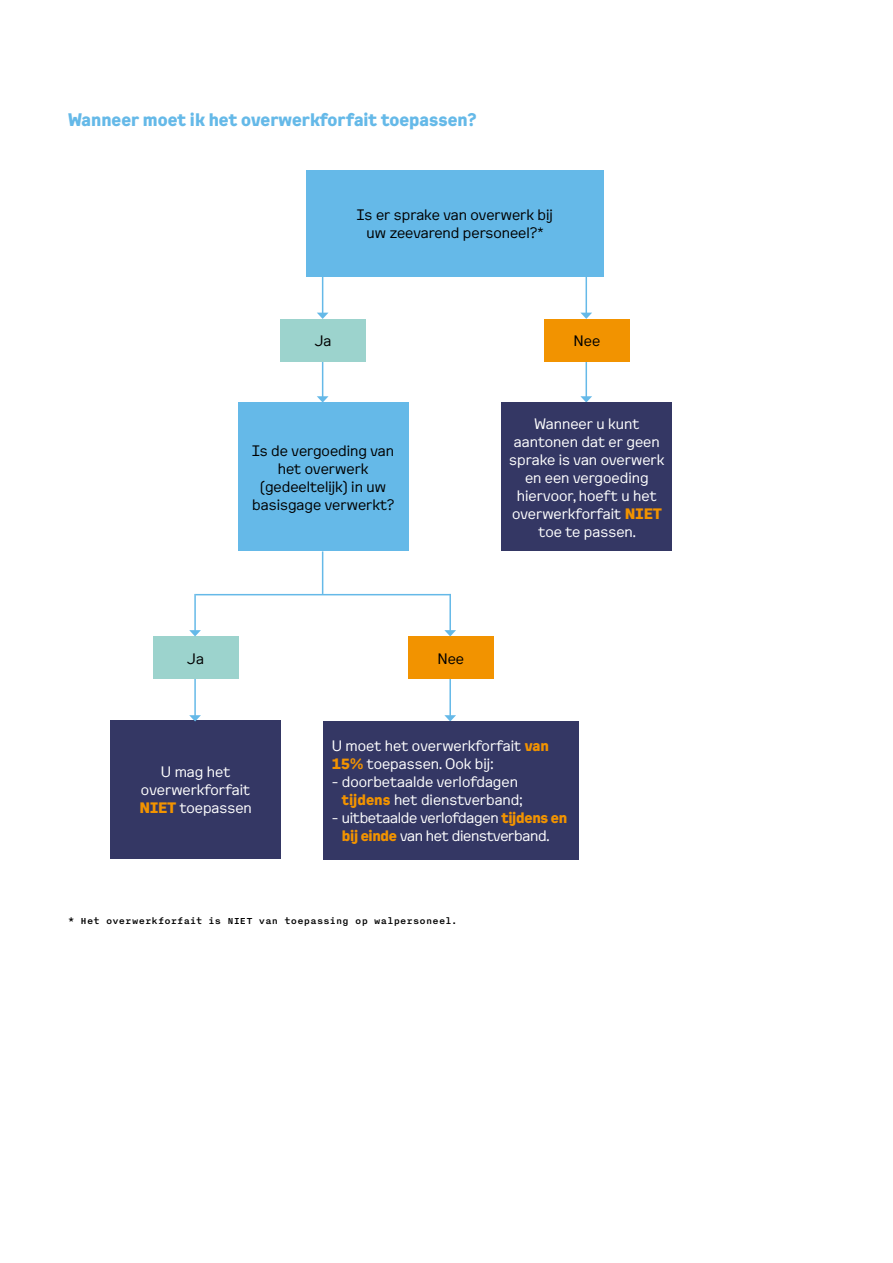
<style>
.page{position:relative;width:893px;height:1263px;background:#fff}
.page>*{position:absolute;margin:0;border:0;box-sizing:border-box;transform-origin:0 0}
.Broodtekst{font:700 18px "Kade";color:#65b9e8}
.t1{font:15px/18px "Kade";color:#fff}
.t2{font:15px "Kade";color:#000}
.t3{font:15px/18px "Kade";letter-spacing:-.02em;color:#fff;text-align:center}
.Broodtekst-2{font:500 10.5px "Nitti";letter-spacing:.015em;color:#000}
.s1{font-weight:700;color:#f29300}
</style>
<div class="page">
<div style="left:238px;top:403px;width:170px;height:148px;background:#65b9e8"></div>
<div style="left:408px;top:636px;width:85px;height:43px;background:#f29300"></div>
<div style="left:153px;top:636px;width:85px;height:43px;background:#9cd3cd"></div>
<hr style="left:322px;top:360px;width:1px;height:37px;background:#65b9e8">
<svg style="left:317px;top:396px;width:11px;height:7px"></svg>
<hr style="left:586px;top:360px;width:1px;height:37px;background:#65b9e8">
<svg style="left:580px;top:396px;width:12px;height:7px"></svg>
<hr style="left:322px;top:551px;width:1px;height:43px;background:#65b9e8">
<div style="left:111px;top:720px;width:170px;height:138px;background:#343764"></div>
<hr style="left:194px;top:679px;width:2px;height:37px;background:#65b9e8">
<svg style="left:189px;top:715px;width:12px;height:6px"></svg>
<hr style="left:449px;top:679px;width:2px;height:37px;background:#65b9e8">
<svg style="left:444px;top:715px;width:12px;height:6px"></svg>
<div style="left:323px;top:721px;width:255px;height:139px;background:#343764"></div>
<hr style="left:196px;top:594px;width:255px;height:1px;background:#65b9e8">
<hr style="left:194px;top:594px;width:2px;height:37px;background:#65b9e8">
<svg style="left:189px;top:630px;width:12px;height:6px"></svg>
<hr style="left:449px;top:594px;width:2px;height:37px;background:#65b9e8">
<svg style="left:444px;top:630px;width:12px;height:6px"></svg>
<div style="left:306px;top:170px;width:298px;height:106px;background:#65b9e8"></div>
<div style="left:544px;top:319px;width:85px;height:42px;background:#f29300"></div>
<div style="left:281px;top:319px;width:85px;height:42px;background:#9cd3cd"></div>
<hr style="left:322px;top:276px;width:1px;height:37px;background:#65b9e8">
<svg style="left:317px;top:313px;width:11px;height:6px"></svg>
<hr style="left:586px;top:276px;width:1px;height:37px;background:#65b9e8">
<svg style="left:581px;top:313px;width:11px;height:6px"></svg>
<div style="left:502px;top:403px;width:170px;height:148px;background:#343764"></div>
<p class="Broodtekst" style="left:68px;top:108px;width:410px">Wanneer moet ik het overwerkforfait toepassen?</p>
<p class="t2" style="left:357px;top:205px;width:198px">Is er sprake van overwerk bij</p>
<p class="t2" style="left:367px;top:223px;width:179px">uw zeevarend personeel?*</p>
<p class="t2" style="left:315px;top:331px;width:18px">Ja</p>
<p class="t2" style="left:573px;top:331px;width:28px">Nee</p>
<p class="t2" style="left:252px;top:441px;width:144px">Is de vergoeding van</p>
<p class="t2" style="left:278px;top:459px;width:92px">het overwerk</p>
<p class="t2" style="left:260px;top:477px;width:127px">(gedeeltelijk) in uw</p>
<p class="t2" style="left:252px;top:495px;width:143px">basisgage verwerkt?</p>
<p class="t2" style="left:187px;top:649px;width:18px">Ja</p>
<p class="t2" style="left:437px;top:649px;width:28px">Nee</p>
<p class="t1" style="left:534px;top:414px;width:107px">Wanneer u kunt</p>
<p class="t1" style="left:509px;top:432px;width:157px;text-align:center">aantonen dat er geen sprake is van overwerk en een vergoeding</p>
<p class="t1" style="left:512px;top:486px;width:151px;text-align:center">hiervoor, hoeft u het overwerkforfait <span class="s1">NIET </span>toe te passen.</p>
<p class="t1" style="left:161px;top:762px;width:71px">U mag het</p>
<p class="t1" style="left:141px;top:780px;width:111px">overwerkforfait</p>
<p class="t1" style="left:139px;top:798px;width:114px"><span class="s1">NIET</span> toepassen</p>
<p class="t1" style="left:332px;top:737px;width:219px">U moet het overwerkforfait <span class="s1">van<br>15%</span> toepassen. Ook bij:</p>
<p class="t1" style="left:342px;top:773px;width:182px;text-indent:-10px">- doorbetaalde verlofdagen <span class="s1">tijdens</span> het dienstverband;</p>
<p class="t3" style="left:332px;top:809px;width:237px">- uitbetaalde verlofdagen <span class="s1">tijdens en bij einde</span> van het dienstverband.</p>
<p class="Broodtekst-2" style="left:68px;top:914px;width:391px">* Het overwerkforfait is NIET van toepassing op walpersoneel.</p>
</div>
